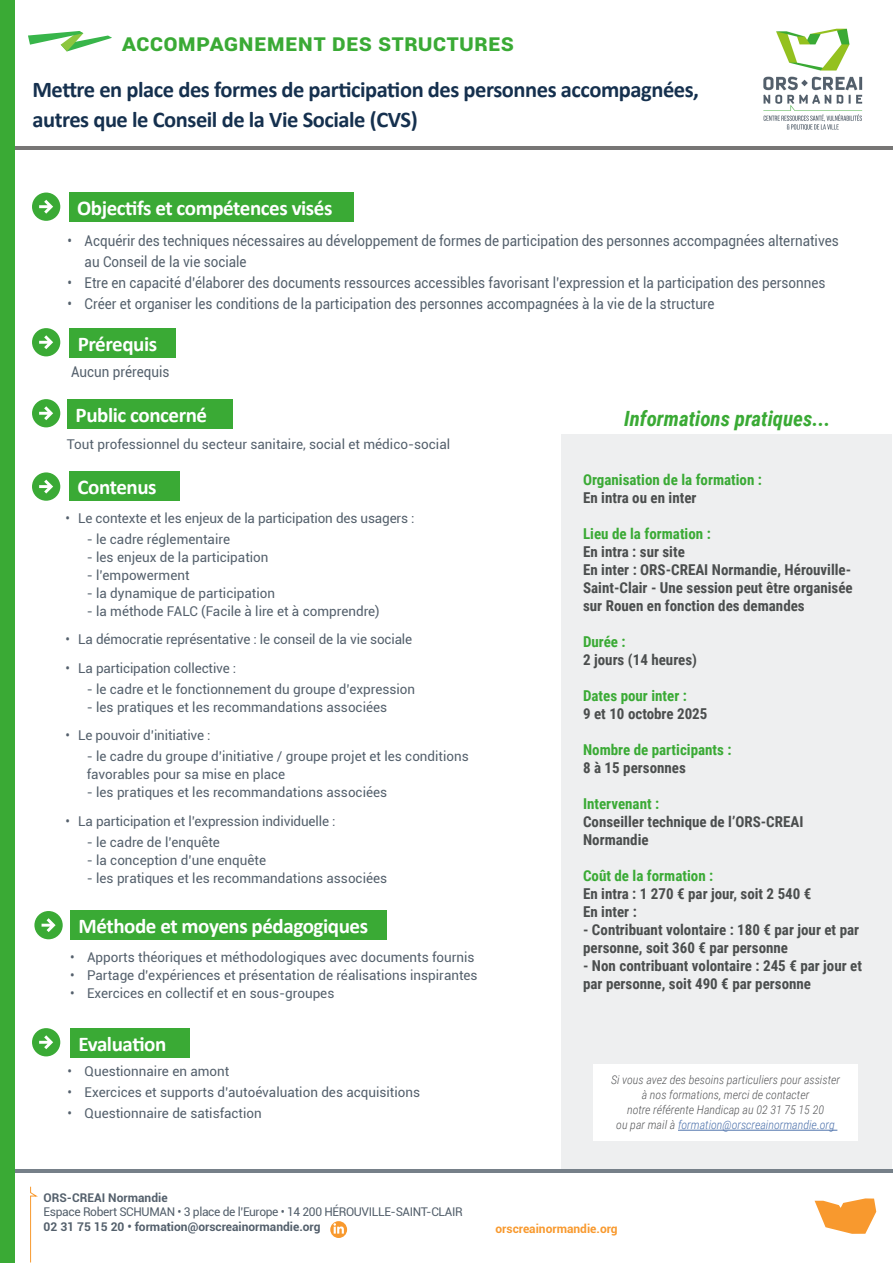
<style>
.page{position:relative;width:893px;height:1263px;background:#fff}
.page>*{position:absolute;margin:0;border:0;box-sizing:border-box;transform-origin:0 0}
.Default{font:700 24px "Roboto";color:#3aaa35}
.t1{font:700 22.5px/30px "Calibri";letter-spacing:-.02em;color:#15304e}
.t2{font:700 21px "Calibri";letter-spacing:-.02em;color:#fff}
.t3{font:italic 700 21px "Roboto Condensed";color:#3aaa35}
.t4{font:700 15px/18px "Roboto Condensed";color:#4b4e4e}
.t5{font:700 15px "Roboto Condensed";color:#3aaa35}
.t6{font:14.85px/21px "Roboto";color:#54606c;scale:.91 1}
.t7{font:13.5px "Roboto";color:#54606c}
.t8{font:italic 300 12px "Roboto Condensed";color:#57585a}
.t9{font:12px "Roboto";letter-spacing:-.03em;color:#54606c}
.t10{font:700 12px "Roboto";color:#54606c}
.t11{font:italic 300 12px "Roboto Condensed";color:#4d72ac}
.t12{font:700 12px "Roboto";color:#f8992e}
.s1{color:#57585a}
</style>
<div class="page">
<hr style="left:0;top:146px;width:893px;height:4px;background:#777675">
<div style="left:562px;top:434px;width:330px;height:735px;background:#eeeff0"></div>
<div style="left:593px;top:1064px;width:265px;height:76px;background:#fff"></div>
<hr style="left:678px;top:1130px;width:159px;height:1px;background:#4d72ac">
<img style="left:763px;top:28px;width:100px;height:102px">
<svg style="left:28px;top:31px;width:84px;height:20px"></svg>
<hr style="left:0;top:1169px;width:893px;height:4px;background:#768089">
<div style="left:0;top:0;width:14px;height:1263px;background:#3aaa35"></div>
<div style="left:69px;top:193px;width:285px;height:29px;background:#3aaa35"></div>
<div style="left:69px;top:328px;width:107px;height:30px;background:#3aaa35"></div>
<div style="left:67px;top:399px;width:166px;height:30px;background:#3aaa35"></div>
<div style="left:69px;top:471px;width:111px;height:30px;background:#3aaa35"></div>
<div style="left:70px;top:910px;width:317px;height:30px;background:#3aaa35"></div>
<div style="left:70px;top:1028px;width:119px;height:30px;background:#3aaa35"></div>
<svg style="left:32px;top:1028px;width:28px;height:28px"></svg>
<svg style="left:34px;top:911px;width:29px;height:28px"></svg>
<svg style="left:32px;top:472px;width:28px;height:29px"></svg>
<svg style="left:32px;top:399px;width:28px;height:28px"></svg>
<svg style="left:32px;top:328px;width:28px;height:28px"></svg>
<svg style="left:32px;top:193px;width:28px;height:28px"></svg>
<svg style="left:815px;top:1198px;width:61px;height:36px"></svg>
<svg style="left:30px;top:1186px;width:8px;height:77px"></svg>
<svg style="left:330px;top:1221px;width:17px;height:17px"></svg>
<p class="Default" style="left:122px;top:26px;width:394px">Accompagnement des structures</p>
<p class="t1" style="left:32px;top:74px;width:668px">Mettre en place des formes de participation des personnes accompagnées, autres que le Conseil de la Vie Sociale (CVS)</p>
<p class="t2" style="left:77px;top:193px;width:257px">Objectifs et compétences visés</p>
<p class="t6" style="left:85px;top:229px;width:830px;text-indent:-17px">• Acquérir des techniques nécessaires au développement de formes de participation des personnes accompagnées alternatives au Conseil de la vie sociale</p>
<p class="t6" style="left:68px;top:271px;width:834px">• Etre en capacité d’élaborer des documents ressources accessibles favorisant l’expression et la participation des personnes</p>
<p class="t6" style="left:68px;top:292px;width:712px">• Créer et organiser les conditions de la participation des personnes accompagnées à la vie de la structure</p>
<p class="t2" style="left:78px;top:329px;width:81px">Prérequis</p>
<p class="t6" style="left:71px;top:360px;width:110px">Aucun prérequis</p>
<p class="t2" style="left:76px;top:400px;width:133px">Public concerné</p>
<p class="t7" style="left:67px;top:434px;width:385px">Tout professionnel du secteur sanitaire, social et médico-social</p>
<p class="t2" style="left:78px;top:472px;width:81px">Contenus</p>
<p class="t7" style="left:66px;top:508px;width:351px">• Le contexte et les enjeux de la participation des usagers :</p>
<p class="t7" style="left:87px;top:529px;width:145px">- le cadre réglementaire</p>
<p class="t7" style="left:87px;top:547px;width:183px">- les enjeux de la participation</p>
<p class="t7" style="left:87px;top:565px;width:104px">- l’empowerment</p>
<p class="t7" style="left:87px;top:583px;width:190px">- la dynamique de participation</p>
<p class="t7" style="left:87px;top:601px;width:294px">- la méthode FALC (Facile à lire et à comprendre)</p>
<p class="t7" style="left:66px;top:630px;width:348px">• La démocratie représentative : le conseil de la vie sociale</p>
<p class="t7" style="left:66px;top:658px;width:172px">• La participation collective :</p>
<p class="t7" style="left:87px;top:679px;width:330px">- le cadre et le fonctionnement du groupe d’expression</p>
<p class="t7" style="left:87px;top:697px;width:302px">- les pratiques et les recommandations associées</p>
<p class="t7" style="left:66px;top:726px;width:147px">• Le pouvoir d’initiative :</p>
<p class="t7" style="left:87px;top:747px;width:384px">- le cadre du groupe d’initiative / groupe projet et les conditions</p>
<p class="t7" style="left:87px;top:765px;width:200px">favorables pour sa mise en place</p>
<p class="t7" style="left:87px;top:783px;width:302px">- les pratiques et les recommandations associées</p>
<p class="t7" style="left:66px;top:811px;width:271px">• La participation et l’expression individuelle :</p>
<p class="t7" style="left:87px;top:832px;width:135px">- le cadre de l’enquête</p>
<p class="t7" style="left:87px;top:850px;width:181px">- la conception d’une enquête</p>
<p class="t7" style="left:87px;top:868px;width:302px">- les pratiques et les recommandations associées</p>
<p class="t2" style="left:79px;top:911px;width:291px">Méthode et moyens pédagogiques</p>
<p class="t7" style="left:70px;top:947px;width:406px">• Apports théoriques et méthodologiques avec documents fournis</p>
<p class="t7" style="left:70px;top:965px;width:409px">• Partage d’expériences et présentation de réalisations inspirantes</p>
<p class="t7" style="left:70px;top:983px;width:266px">• Exercices en collectif et en sous-groupes</p>
<p class="t2" style="left:79px;top:1029px;width:89px">Evaluation</p>
<p class="t7" style="left:68px;top:1062px;width:163px">• Questionnaire en amont</p>
<p class="t7" style="left:68px;top:1083px;width:354px">• Exercices et supports d’autoévaluation des acquisitions</p>
<p class="t7" style="left:68px;top:1104px;width:196px">• Questionnaire de satisfaction</p>
<p class="t3" style="left:624px;top:404px;width:208px">Informations pratiques...</p>
<p class="t5" style="left:583px;top:469px;width:180px">Organisation de la formation :</p>
<p class="t4" style="left:583px;top:488px;width:115px">En intra ou en inter</p>
<p class="t5" style="left:583px;top:523px;width:129px">Lieu de la formation :</p>
<p class="t4" style="left:583px;top:542px;width:103px">En intra : sur site</p>
<p class="t4" style="left:583px;top:560px;width:271px;text-align:justify">En inter : ORS-CREAI Normandie, Hérouville-Saint-Clair - Une session peut être organisée sur Rouen en fonction des demandes</p>
<p class="t5" style="left:583px;top:631px;width:44px">Durée :</p>
<p class="t4" style="left:583px;top:650px;width:115px">2 jours (14 heures)</p>
<p class="t5" style="left:583px;top:685px;width:105px">Dates pour inter :</p>
<p class="t4" style="left:583px;top:704px;width:126px">9 et 10 octobre 2025</p>
<p class="t5" style="left:583px;top:739px;width:150px">Nombre de participants :</p>
<p class="t4" style="left:583px;top:758px;width:104px">8 à 15 personnes</p>
<p class="t5" style="left:583px;top:793px;width:78px">Intervenant :</p>
<p class="t4" style="left:583px;top:812px;width:222px">Conseiller technique de l’ORS-CREAI<br>Normandie</p>
<p class="t5" style="left:583px;top:865px;width:132px">Coût de la formation :</p>
<p class="t4" style="left:583px;top:884px;width:230px">En intra : 1 270 € par jour, soit 2 540 €</p>
<p class="t4" style="left:583px;top:902px;width:55px">En inter :</p>
<p class="t4" style="left:583px;top:920px;width:278px">- Contribuant volontaire : 180 € par jour et par personne, soit 360 € par personne</p>
<p class="t4" style="left:583px;top:956px;width:280px">- Non contribuant volontaire : 245 € par jour et par personne, soit 490 € par personne</p>
<p class="t8" style="left:611px;top:1072px;width:231px">Si vous avez des besoins particuliers pour assister</p>
<p class="t8" style="left:642px;top:1087px;width:169px">à nos formations, merci de contacter</p>
<p class="t8" style="left:627px;top:1102px;width:199px">notre référente Handicap au 02 31 75 15 20</p>
<p class="t11" style="left:616px;top:1117px;width:220px"><span class="s1">ou par mail à</span> formation@orscreainormandie.org</p>
<p class="t10" style="left:44px;top:1189px;width:125px">ORS-CREAI Normandie</p>
<p class="t9" style="left:44px;top:1203px;width:421px">Espace Robert SCHUMAN • 3 place de l’Europe • 14 200 HÉROUVILLE-SAINT-CLAIR</p>
<p class="t10" style="left:44px;top:1218px;width:278px">02 31 75 15 20 • formation@orscreainormandie.org</p>
<p class="t12" style="left:495px;top:1220px;width:124px">orscreainormandie.org</p>
</div>
